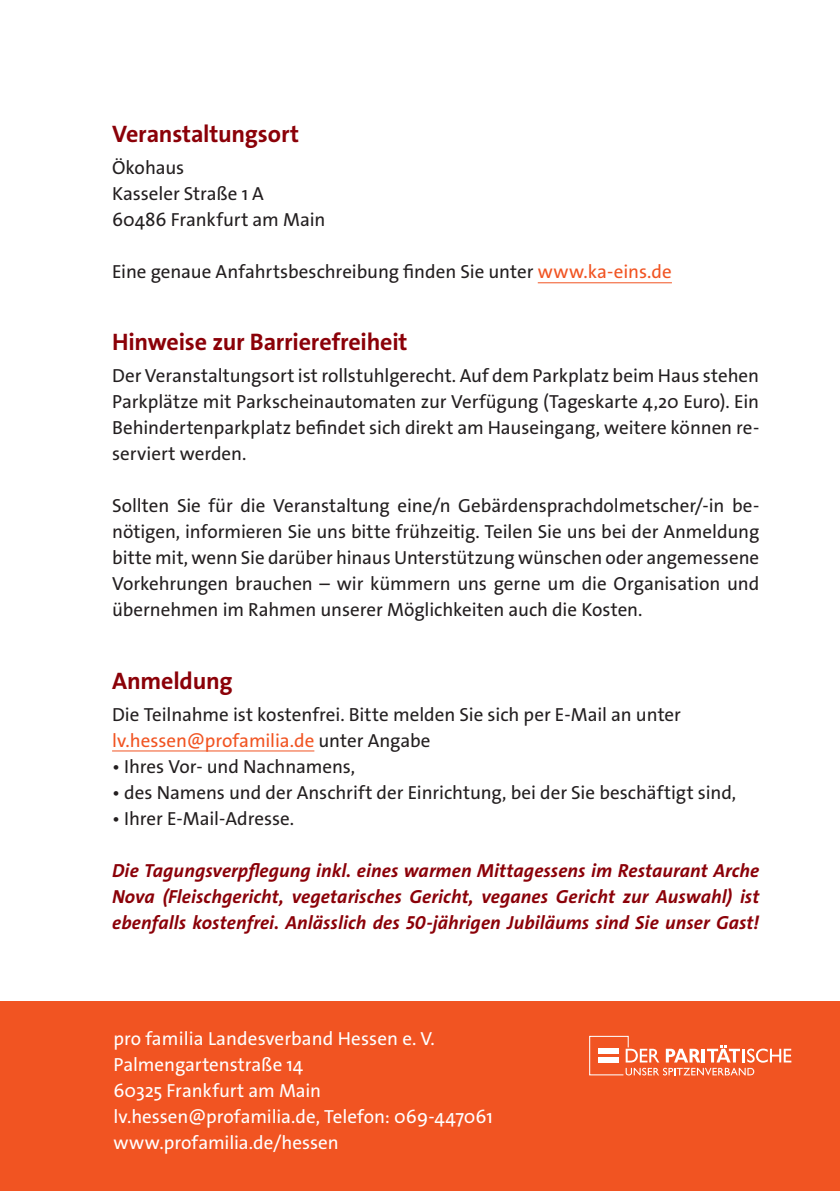
<style>
.page{position:relative;width:840px;height:1191px;background:#fff}
.page>*{position:absolute;margin:0;border:0;box-sizing:border-box;transform-origin:0 0}
.t1{font:700 24px "The Sans Os F";letter-spacing:-.01em;color:#8b0108}
.t2{font:19px/26px "The Sans Os F";color:#231f20}
.t3{font:italic 700 19px/26px "The Sans C4 s";letter-spacing:.005em;color:#8b0108;text-align:justify}
.t4{font:19px/26px "The Sans Os F";color:#fff}
.s1{color:#f15422}
</style>
<div class="page">
<hr style="left:537px;top:282px;width:134px;height:1px;background:#f15422">
<hr style="left:112px;top:750px;width:202px;height:1px;background:#f15422">
<div style="left:0;top:1001px;width:839px;height:190px;background:#f15422"></div>
<svg style="left:589px;top:1035px;width:202px;height:40px"></svg>
<p class="t1" style="left:112px;top:119px;width:188px">Veranstaltungsort</p>
<p class="t2" style="left:112px;top:155px;width:215px">Ökohaus<br>Kasseler Straße 1 A<br>60486 Frankfurt am Main</p>
<p class="t2" style="left:112px;top:259px;width:561px">Eine genaue Anfahrtsbeschreibung finden Sie unter <span class="s1">www.ka-eins.de</span></p>
<p class="t1" style="left:112px;top:327px;width:297px">Hinweise zur Barrierefreiheit</p>
<p class="t2" style="left:112px;top:363px;width:648px;text-align:justify">Der Veranstaltungsort ist rollstuhlgerecht. Auf dem Parkplatz beim Haus stehen Parkplätze mit Parkscheinautomaten zur Verfügung (Tageskarte 4,20 Euro). Ein Behindertenparkplatz befindet sich direkt am Hauseingang, weitere können re&shy;serviert werden.</p>
<p class="t2" style="left:112px;top:493px;width:648px;text-align:justify">Sollten Sie für die Veranstaltung eine/n Gebärdensprachdolmetscher/-in be&shy;nötigen, informieren Sie uns bitte frühzeitig. Teilen Sie uns bei der Anmeldung bitte mit, wenn Sie darüber hinaus Unterstützung wünschen oder angemessene Vorkehrungen brauchen – wir kümmern uns gerne um die Organisation und übernehmen im Rahmen unserer Möglichkeiten auch die Kosten.</p>
<p class="t1" style="left:112px;top:665px;width:122px">Anmeldung</p>
<p class="t2" style="left:112px;top:701px;width:570px">Die Teilnahme ist kostenfrei. Bitte melden Sie sich per E-Mail an unter <span class="s1">lv.hessen@profamilia.de</span> unter Angabe</p>
<p class="t2" style="left:112px;top:753px;width:244px">• Ihres Vor- und Nachnamens,</p>
<p class="t2" style="left:112px;top:779px;width:625px">• des Namens und der Anschrift der Einrichtung, bei der Sie beschäftigt sind,</p>
<p class="t2" style="left:112px;top:805px;width:183px">• Ihrer E-Mail-Adresse.</p>
<p class="t3" style="left:112px;top:857px;width:648px">Die Tagungsverpflegung inkl. eines warmen Mittagessens im Restaurant Arche Nova (Fleischgericht, vegetarisches Gericht, veganes Gericht zur Auswahl) ist ebenfalls kostenfrei. Anlässlich des 50-jährigen Jubiläums sind Sie unser Gast!</p>
<p class="t4" style="left:113px;top:1026px;width:380px">pro familia Landesverband Hessen e. V.<br>Palmengartenstraße 14<br>60325 Frankfurt am Main lv.hessen@profamilia.de, Telefon: 069-447061 www.profamilia.de/hessen</p>
</div>
